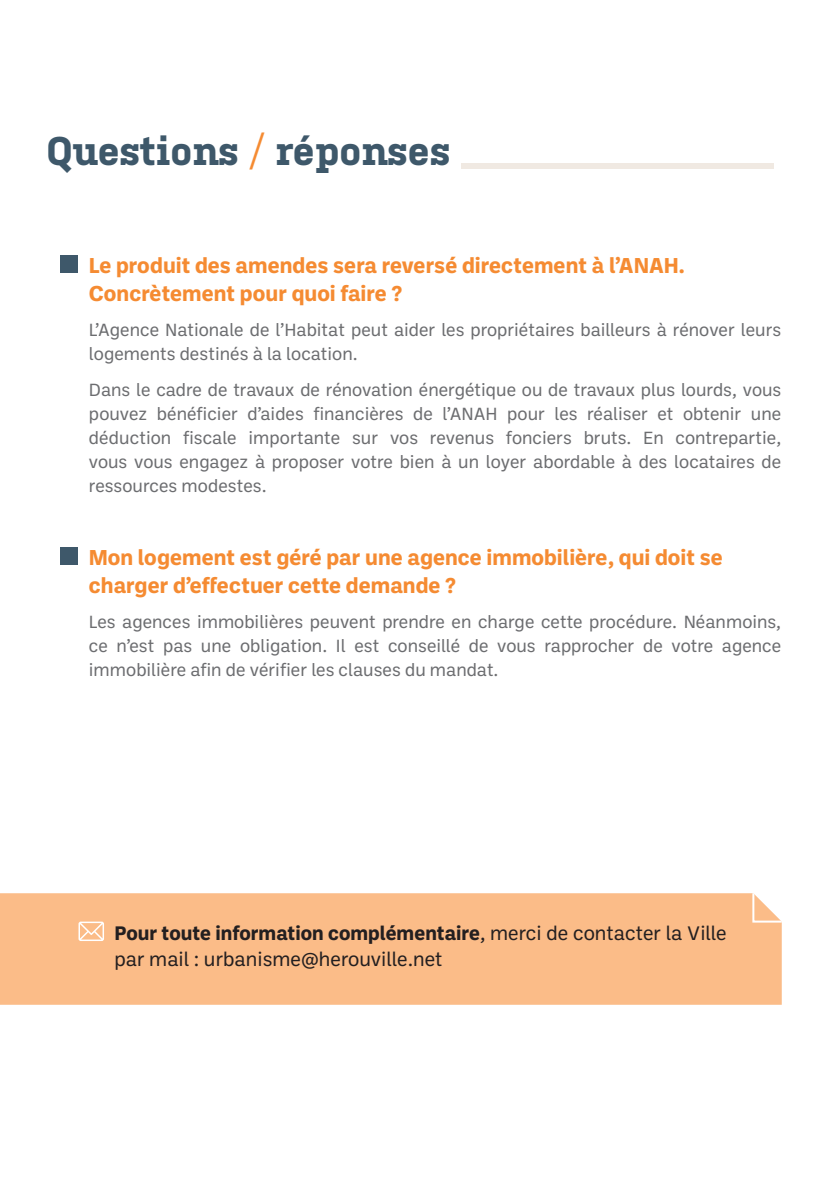
<style>
.page{position:relative;width:840px;height:1191px;background:#fff}
.page>*{position:absolute;margin:0;border:0;box-sizing:border-box;transform-origin:0 0}
.t1{font:700 40px "Kulturista";color:#3e586a}
.t2{font:700 22px/28px "Ballinger";color:#f58b32}
.t3{font:20px/26px "Ballinger";color:#231f20}
.t4{font:18px/24px "Ballinger";color:#6c6d70;text-align:justify}
.s1{font-weight:400;color:#f58b32}
.s2{font-weight:700}
</style>
<div class="page">
<div style="left:60px;top:256px;width:17px;height:17px;background:#3e586a"></div>
<div style="left:60px;top:547px;width:17px;height:17px;background:#3e586a"></div>
<div style="left:0;top:893px;width:781px;height:111px;background:#fbbc88"></div>
<svg style="left:751px;top:893px;width:31px;height:30px"></svg>
<div style="left:461px;top:163px;width:312px;height:6px;background:#f0e9e2"></div>
<svg style="left:78px;top:921px;width:26px;height:20px"></svg>
<h1 class="t1" style="left:46px;top:128px;width:405px">Questions <span class="s1">/</span> réponses</h1>
<p class="t2" style="left:89px;top:251px;width:597px">Le produit des amendes sera reversé directement à l’ANAH.<br>Concrètement pour quoi faire ?</p>
<p class="t4" style="left:89px;top:318px;width:693px">L’Agence Nationale de l’Habitat peut aider les propriétaires bailleurs à rénover leurs logements destinés à la location.</p>
<p class="t4" style="left:89px;top:377px;width:693px">Dans le cadre de travaux de rénovation énergétique ou de travaux plus lourds, vous pouvez bénéficier d’aides financières de l’ANAH pour les réaliser et obtenir une déduction fiscale importante sur vos revenus fonciers bruts. En contrepartie, vous vous engagez à proposer votre bien à un loyer abordable à des locataires de ressources modestes.</p>
<p class="t2" style="left:89px;top:543px;width:635px">Mon logement est géré par une agence immobilière, qui doit se charger d’effectuer cette demande ?</p>
<p class="t4" style="left:89px;top:610px;width:693px">Les agences immobilières peuvent prendre en charge cette procédure. Néanmoins, ce n’est pas une obligation. Il est conseillé de vous rapprocher de votre agence immobilière afin de vérifier les clauses du mandat.</p>
<p class="t3" style="left:114px;top:920px;width:613px"><span class="s2">Pour toute information complémentaire</span>, merci de contacter la Ville par mail : urbanisme@herouville.net</p>
</div>
